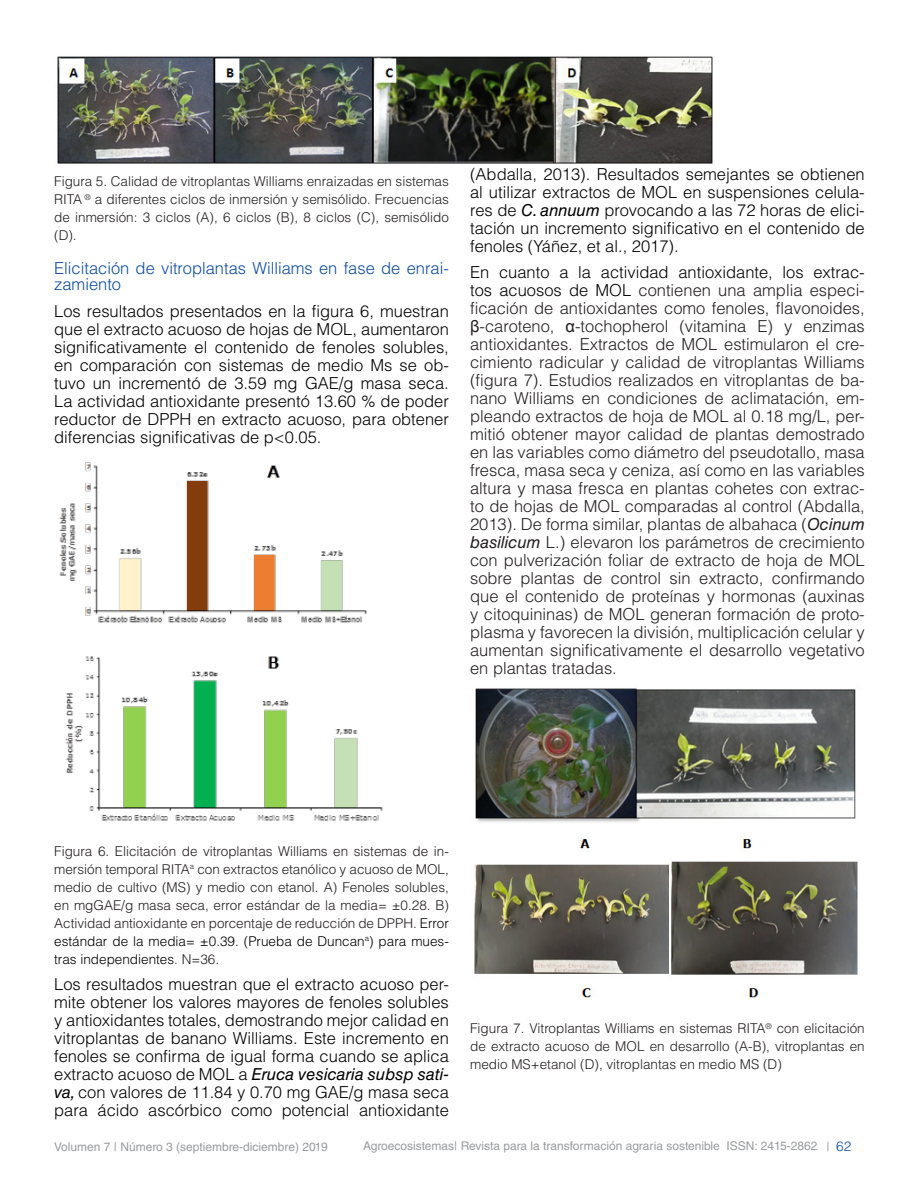
<style>
.page{position:relative;width:918px;height:1188px;background:#fff}
.page>*{position:absolute;margin:0;border:0;box-sizing:border-box;transform-origin:0 0}
.TEXTO{font:300 16.5px/18px "Helvetica LT Std";color:#231f20;text-align:justify}
.TEXTO-2{font:300 16.5px/18px "Helvetica LT Std";color:#000;text-align:justify}
.TITULOS_AZUL{font:300 16.5px/16.5px "Helvetica LT Std";color:#0d4da1}
.pie_de_foto{font:300 13.5px/18px "Helvetica LT Std";color:#231f20;text-align:justify}
.t1{font:12px "Helvetica LT Std";color:#999b9e}
.s1{color:#222}
.s2{font-weight:400;font-style:italic}
.s3{color:#000}
.s4{font-family:"Arial";font-weight:400}
.s5{font-weight:300;font-size:13.5px;color:#0d4da1}
</style>
<div class="page">
<img style="left:57px;top:56px;width:656px;height:108px">
<img style="left:59px;top:462px;width:308px;height:161px">
<img style="left:65px;top:656px;width:318px;height:165px">
<img style="left:474px;top:688px;width:384px;height:310px">
<p class="pie_de_foto" style="left:54px;top:172px;width:396px">Figura 5. Calidad de vitroplantas Williams enraizadas en sistemas RITA <sup>®</sup> a diferentes ciclos de inmersión y semisólido. Frecuencias de inmersión: 3 ciclos (A), 6 ciclos (B), 8 ciclos (C), semisólido (D).</p>
<p class="TITULOS_AZUL" style="left:54px;top:259px;width:396px">Elicitación de vitroplantas Williams en fase de enrai&shy;zamiento</p>
<p class="TEXTO-2" style="left:54px;top:302px;width:396px">Los resultados presentados en la figura 6, muestran que el extracto acuoso de hojas de MOL, aumentaron significativamente el contenido de fenoles solubles, en comparación con sistemas de medio Ms se ob&shy;tuvo un incrementó de 3.59 mg GAE/g masa seca.<br>La actividad antioxidante presentó 13.60 % de poder reductor de DPPH en extracto acuoso, para obtener diferencias significativas de p<span class="s1">&lt;</span>0.05.</p>
<p class="TEXTO-2" style="left:470px;top:165px;width:396px">(Abdalla, 2013). Resultados semejantes se obtienen al utilizar extractos de MOL en suspensiones celula&shy;res de <span class="s2">C. annuum</span> provocando a las 72 horas de elici&shy;tación un incremento significativo en el contenido de fenoles (Yáñez, et al., 2017).</p>
<p class="TEXTO" style="left:470px;top:263px;width:396px"><span class="s3">En cuanto a la actividad antioxidante, los extrac&shy;tos acuosos de MOL</span> contienen una amplia especi&shy;ficación de antioxidantes como fenoles, flavonoides, <span class="s4">β</span>-caroteno, <span class="s4">α</span>-tochopherol (vitamina E) y enzimas antioxidantes. Extractos de MOL estimularon el cre&shy;cimiento radicular y calidad de vitroplantas Williams (figura 7). Estudios realizados en vitroplantas de ba&shy;nano Williams en condiciones de aclimatación, em&shy;pleando extractos de hoja de MOL al 0.18 mg/L, per&shy;mitió obtener mayor calidad de plantas demostrado en las variables como diámetro del pseudotallo, masa fresca, masa seca y ceniza, así como en las variables altura y masa fresca en plantas cohetes con extrac&shy;to de hojas de MOL comparadas al control (Abdalla, 2013). De forma similar, plantas de albahaca (<span class="s2">Ocinum basilicum</span> L.) elevaron los parámetros de crecimiento con pulverización foliar de extracto de hoja de MOL sobre plantas de control sin extracto, confirmando que el contenido de proteínas y hormonas (auxinas y citoquininas) de MOL generan formación de proto&shy;plasma y favorecen la división, multiplicación celular y aumentan significativamente el desarrollo vegetativo en plantas tratadas.</p>
<p class="pie_de_foto" style="left:54px;top:842px;width:396px">Figura 6. Elicitación de vitroplantas Williams en sistemas de in&shy;mersión temporal RITA<sup>a</sup> con extractos etanólico y acuoso de MOL, medio de cultivo (MS) y medio con etanol. A) Fenoles solubles, en mgGAE/g masa seca, error estándar de la media= ±0.28. B)<br>Actividad antioxidante en porcentaje de reducción de DPPH. <span class="s3">Error estándar de la media= ±0.39. (Prueba de Duncan</span><sup>a</sup><span class="s3">) para mues&shy;tras independientes</span>. N=36.</p>
<p class="TEXTO-2" style="left:54px;top:975px;width:396px">Los resultados muestran que el extracto acuoso per&shy;mite obtener los valores mayores de fenoles solubles y antioxidantes totales, demostrando mejor calidad en vitroplantas de banano Williams. Este incremento en fenoles se confirma de igual forma cuando se aplica extracto acuoso de MOL a <span class="s2">Eruca vesicaria subsp sati&shy;va,</span> con valores de 11.84 y 0.70 mg GAE/g masa seca para ácido ascórbico como potencial antioxidante</p>
<p class="pie_de_foto" style="left:470px;top:1019px;width:396px">Figura 7. Vitroplantas Williams en sistemas RITA<sup>®</sup> con elicitación de extracto acuoso de MOL en desarrollo (A-B), vitroplantas en medio MS+etanol (D), vitroplantas en medio MS (D)</p>
<p class="t1" style="left:54px;top:1139px;width:275px">Volumen 7 | Número 3 (septiembre-diciembre) 2019</p>
<p class="t1" style="left:363px;top:1139px;width:490px">Agroecosistemas| Revista para la transformación agraria sostenible ISSN: 2415-2862 | <span class="s5">62</span></p>
</div>
